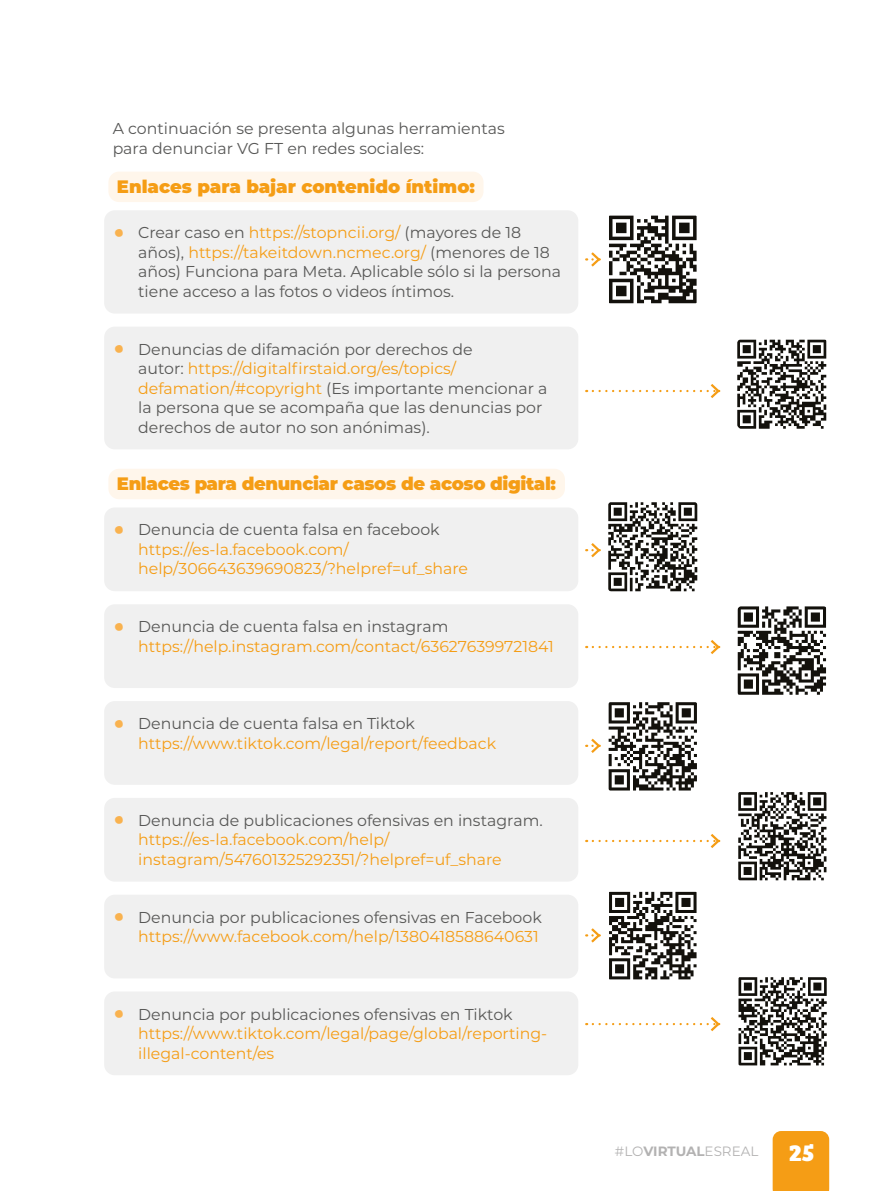
<style>
.page{position:relative;width:893px;height:1191px;background:#fff}
.page>*{position:absolute;margin:0;border:0;box-sizing:border-box;transform-origin:0 0}
.t1{font:24px "Bree Serif Eb";color:#fff}
.t2{font:900 18px "Montserrat";letter-spacing:-.015em;color:#f59d15}
.t3{font:15.75px/19.5px "Montserrat";color:#f59d15}
.t4{font:15.75px/19.5px "Montserrat";color:#575756}
.t5{font:13.5px "Montserrat";color:#b3b2b2}
.s1{font-family:"Freude";font-size:30px;color:#f9b24f}
.s2{color:#f59d15}
.s3{color:#575756}
.s4{font-weight:700}
</style>
<div class="page">
<div style="left:773px;top:1131px;width:56px;height:60px;background:#f59d15"></div>
<div style="left:108px;top:172px;width:375px;height:30px;background:#fff6eb;border-radius:11px"></div>
<div style="left:104px;top:210px;width:474px;height:103px;background:#f0f0f0;border-radius:11px"></div>
<div style="left:104px;top:327px;width:474px;height:122px;background:#f0f0f0;border-radius:11px"></div>
<div style="left:108px;top:469px;width:457px;height:30px;background:#fff6eb;border-radius:11px"></div>
<div style="left:104px;top:507px;width:474px;height:84px;background:#f0f0f0;border-radius:11px"></div>
<div style="left:104px;top:604px;width:474px;height:84px;background:#f0f0f0;border-radius:11px"></div>
<div style="left:104px;top:701px;width:474px;height:84px;background:#f0f0f0;border-radius:11px"></div>
<div style="left:104px;top:798px;width:474px;height:83px;background:#f0f0f0;border-radius:11px"></div>
<div style="left:104px;top:894px;width:474px;height:84px;background:#f0f0f0;border-radius:11px"></div>
<div style="left:104px;top:991px;width:474px;height:84px;background:#f0f0f0;border-radius:11px"></div>
<svg style="left:737px;top:606px;width:90px;height:89px"></svg>
<svg style="left:737px;top:339px;width:90px;height:90px"></svg>
<svg style="left:738px;top:792px;width:89px;height:89px"></svg>
<svg style="left:738px;top:977px;width:89px;height:89px"></svg>
<svg style="left:593px;top:384px;width:128px;height:14px"></svg>
<svg style="left:586px;top:215px;width:111px;height:89px"></svg>
<svg style="left:586px;top:502px;width:112px;height:90px"></svg>
<svg style="left:586px;top:702px;width:111px;height:89px"></svg>
<svg style="left:586px;top:891px;width:111px;height:89px"></svg>
<svg style="left:593px;top:640px;width:128px;height:14px"></svg>
<svg style="left:593px;top:834px;width:128px;height:14px"></svg>
<svg style="left:593px;top:1017px;width:128px;height:15px"></svg>
<p class="t4" style="left:113px;top:118px;width:394px">A continuación se presenta algunas herramientas para denunciar VG FT en redes sociales:</p>
<p class="t2" style="left:117px;top:173px;width:360px">Enlaces para bajar contenido íntimo:</p>
<p class="t4" style="left:138px;top:222px;width:424px;text-indent:-26px"><span class="s1">•</span> Crear caso en <span class="s2">https://stopncii.org/</span> (mayores de 18 años), <span class="s2">https://takeitdown.ncmec.org/</span> (menores de 18 años) Funciona para Meta. Aplicable sólo si la persona tiene acceso a las fotos o videos íntimos.</p>
<p class="t4" style="left:138px;top:339px;width:411px;text-indent:-26px"><span class="s1">•</span> Denuncias de difamación por derechos de<br>autor: <span class="s2">https://digitalfirstaid.org/es/topics/ defamation/#copyright</span> (Es importante mencionar a la persona que se acompaña que las denuncias por derechos de autor no son anónimas).</p>
<p class="t2" style="left:117px;top:470px;width:441px">Enlaces para denunciar casos de acoso digital:</p>
<p class="t3" style="left:138px;top:519px;width:331px;text-indent:-26px"><span class="s1">•</span> <span class="s3">Denuncia de cuenta falsa en facebook </span>https://es-la.facebook.com/ help/306643639690823/?helpref=uf_share</p>
<p class="t3" style="left:138px;top:616px;width:417px;text-indent:-26px"><span class="s1">•</span> <span class="s3">Denuncia de cuenta falsa en instagram </span>https://help.instagram.com/contact/636276399721841</p>
<p class="t3" style="left:138px;top:713px;width:359px;text-indent:-26px"><span class="s1">•</span> <span class="s3">Denuncia de cuenta falsa en Tiktok </span>https://www.tiktok.com/legal/report/feedback</p>
<p class="t3" style="left:138px;top:810px;width:406px;text-indent:-26px"><span class="s1">•</span> <span class="s3">Denuncia de publicaciones ofensivas en instagram. </span>https://es-la.facebook.com/help/ instagram/547601325292351/?helpref=uf_share</p>
<p class="t3" style="left:113px;top:906px;width:431px;text-align:right"><span class="s1">•</span> <span class="s3">Denuncia por publicaciones ofensivas en Facebook </span>https://www.facebook.com/help/1380418588640631</p>
<p class="t3" style="left:138px;top:1003px;width:411px;text-indent:-26px"><span class="s1">•</span> <span class="s3">Denuncia por publicaciones ofensivas en Tiktok </span>https://www.tiktok.com/legal/page/global/reporting&shy;illegal-content/es</p>
<p class="t5" style="left:615px;top:1141px;width:145px">#LO<span class="s4">VIRTUAL</span>ESREAL</p>
<h1 class="t1" style="left:789px;top:1133px;width:27px">25</h1>
</div>
